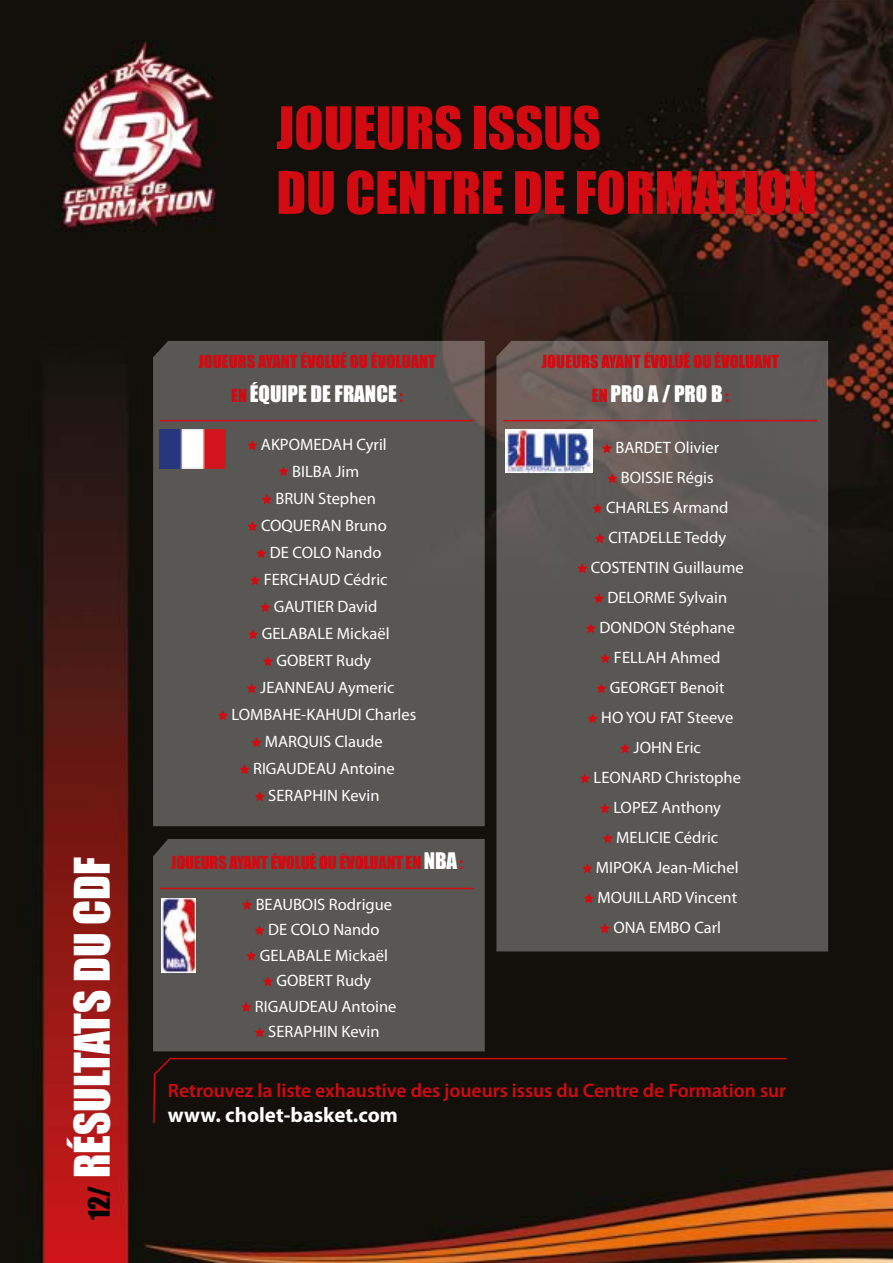
<style>
.page{position:relative;width:893px;height:1263px;background:#fff}
.page>*{position:absolute;margin:0;border:0;box-sizing:border-box;transform-origin:0 0}
.t1{font:54px/64.8px "Impact";color:#d20a11}
.t2{font:45px "Impact";color:#fff}
.t3{font:21px "Impact";color:#fff}
.t4{font:700 21px "Myriad Pro";color:#fff}
.t5{font:600 19.5px "Myriad Pro";color:#d20a11}
.t6{font:16.5px/30px "Myriad Pro";color:#fff;text-align:center}
.t7{font:16.5px "Impact";color:#d20a11}
.s1{font-size:27px;color:#000}
.s2{font-size:16.5px;color:#d20a11}
.s3{font-size:21px;color:#fff}
</style>
<div class="page">
<img style="left:0;top:0;width:893px;height:1263px">
<div style="left:153px;top:341px;width:332px;height:485px;background:#595753"></div>
<div style="left:153px;top:839px;width:332px;height:212px;background:#595753"></div>
<svg style="left:247px;top:440px;width:10px;height:10px"></svg>
<svg style="left:278px;top:466px;width:11px;height:10px"></svg>
<svg style="left:262px;top:494px;width:10px;height:10px"></svg>
<svg style="left:247px;top:521px;width:10px;height:10px"></svg>
<svg style="left:256px;top:548px;width:10px;height:10px"></svg>
<svg style="left:250px;top:575px;width:10px;height:10px"></svg>
<svg style="left:260px;top:602px;width:10px;height:10px"></svg>
<svg style="left:248px;top:629px;width:10px;height:10px"></svg>
<svg style="left:263px;top:656px;width:10px;height:10px"></svg>
<svg style="left:247px;top:683px;width:10px;height:10px"></svg>
<svg style="left:218px;top:710px;width:10px;height:10px"></svg>
<svg style="left:251px;top:737px;width:10px;height:10px"></svg>
<svg style="left:239px;top:764px;width:11px;height:10px"></svg>
<svg style="left:255px;top:791px;width:10px;height:10px"></svg>
<svg style="left:496px;top:341px;width:332px;height:610px;background:#5c5854"></svg>
<svg style="left:242px;top:900px;width:10px;height:10px"></svg>
<svg style="left:254px;top:925px;width:11px;height:10px"></svg>
<svg style="left:246px;top:951px;width:10px;height:10px"></svg>
<svg style="left:263px;top:976px;width:10px;height:10px"></svg>
<svg style="left:241px;top:1002px;width:10px;height:10px"></svg>
<svg style="left:255px;top:1027px;width:10px;height:10px"></svg>
<svg style="left:602px;top:443px;width:10px;height:10px"></svg>
<svg style="left:607px;top:473px;width:10px;height:10px"></svg>
<svg style="left:592px;top:503px;width:10px;height:10px"></svg>
<svg style="left:595px;top:533px;width:10px;height:10px"></svg>
<svg style="left:577px;top:563px;width:10px;height:10px"></svg>
<svg style="left:594px;top:593px;width:10px;height:10px"></svg>
<svg style="left:586px;top:623px;width:10px;height:10px"></svg>
<svg style="left:600px;top:653px;width:10px;height:10px"></svg>
<svg style="left:596px;top:683px;width:10px;height:10px"></svg>
<svg style="left:588px;top:713px;width:10px;height:10px"></svg>
<svg style="left:620px;top:743px;width:10px;height:10px"></svg>
<svg style="left:580px;top:773px;width:10px;height:10px"></svg>
<svg style="left:600px;top:803px;width:10px;height:10px"></svg>
<svg style="left:603px;top:833px;width:10px;height:10px"></svg>
<svg style="left:582px;top:863px;width:10px;height:10px"></svg>
<svg style="left:584px;top:893px;width:10px;height:10px"></svg>
<svg style="left:600px;top:923px;width:10px;height:10px"></svg>
<hr style="left:160px;top:420px;width:314px;height:1px;background:#d20a11">
<hr style="left:160px;top:888px;width:314px;height:1px;background:#d20a11">
<hr style="left:503px;top:420px;width:314px;height:1px;background:#d20a11">
<div style="left:152px;top:1057px;width:636px;height:68px;background:#13100b"></div>
<img style="left:160px;top:429px;width:65px;height:40px">
<img style="left:162px;top:898px;width:34px;height:75px">
<img style="left:505px;top:429px;width:87px;height:43px">
<h2 class="t2" style="left:57px;top:1220px;width:363px;rotate:-90deg"><span class="s1">12/</span> RÉSULTATS DU CDF</h2>
<h1 class="t1" style="left:276px;top:94px;width:538px">JOUEURS ISSUS<br>DU CENTRE DE FORMATION</h1>
<p class="t7" style="left:198px;top:348px;width:239px">JOUEURS AYANT ÉVOLUÉ OU ÉVOLUANT</p>
<p class="t3" style="left:231px;top:378px;width:173px"><span class="s2">EN</span> ÉQUIPE DE FRANCE <span class="s2">:</span></p>
<p class="t6" style="left:261px;top:429px;width:127px">AKPOMEDAH Cyril</p>
<p class="t6" style="left:292px;top:456px;width:68px">BILBA Jim</p>
<p class="t6" style="left:275px;top:483px;width:102px">BRUN Stephen</p>
<p class="t6" style="left:261px;top:510px;width:127px">COQUERAN Bruno</p>
<p class="t6" style="left:270px;top:537px;width:113px">DE COLO Nando</p>
<p class="t6" style="left:264px;top:564px;width:125px">FERCHAUD Cédric</p>
<p class="t6" style="left:274px;top:591px;width:29px">GAUTIE</p>
<p class="t6" style="left:325px;top:591px;width:54px">R David</p>
<p class="t6" style="left:262px;top:618px;width:129px">GELABALE Mickaël</p>
<p class="t6" style="left:276px;top:645px;width:96px">GOBERT Rudy</p>
<p class="t6" style="left:260px;top:672px;width:136px">JEANNEAU Aymeric</p>
<p class="t6" style="left:232px;top:699px;width:186px">LOMBAHE-KAHUDI Charles</p>
<p class="t6" style="left:265px;top:726px;width:119px">MARQUIS Claude</p>
<p class="t6" style="left:253px;top:753px;width:143px">RIGAUDEAU Antoine</p>
<p class="t6" style="left:268px;top:780px;width:113px">SERAPHIN Kevin</p>
<p class="t7" style="left:171px;top:850px;width:293px">JOUEURS AYANT ÉVOLUÉ OU ÉVOLUANT EN <span class="s3">NBA</span> :</p>
<p class="t6" style="left:255px;top:891px;width:143px;line-height:25.5px">BEAUBOIS Rodrigue<br>DE COLO Nando<br>GELABALE Mickaël<br>GOBERT Rudy<br>RIGAUDEAU Antoine<br>SERAPHIN Kevin</p>
<p class="t7" style="left:542px;top:348px;width:239px">JOUEURS AYANT ÉVOLUÉ OU ÉVOLUANT</p>
<p class="t3" style="left:592px;top:378px;width:31px"><span class="s2">EN</span> PRO</p>
<p class="t3" style="left:648px;top:378px;width:38px">A / PRO</p>
<p class="t3" style="left:711px;top:378px;width:19px">B <span class="s2">:</span></p>
<p class="t6" style="left:591px;top:432px;width:154px">BARDET Olivier<br>BOISSIE Régis<br>CHARLES Armand<br>CITADELLE Teddy<br>COSTENTI N Guillaume<br>DELORME Sylvain<br>DONDON Stéphane<br>FELLAH Ahmed<br>GEORGET Benoit<br>HO YOU FAT Steeve<br>JOHN Eric<br>LEONARD Christophe<br>LOPEZ Anthony<br>MELICIE Cédric<br>MIPOKA Jean-Michel<br>MOUI LLARD Vincent<br>ONA EMBO Carl</p>
<p class="t5" style="left:168px;top:1078px;width:620px">Retrouvez la liste exhaustive des joueurs issus du Centre de Formation sur</p>
<p class="t4" style="left:168px;top:1101px;width:231px">www. cholet-basket.com</p>
</div>
